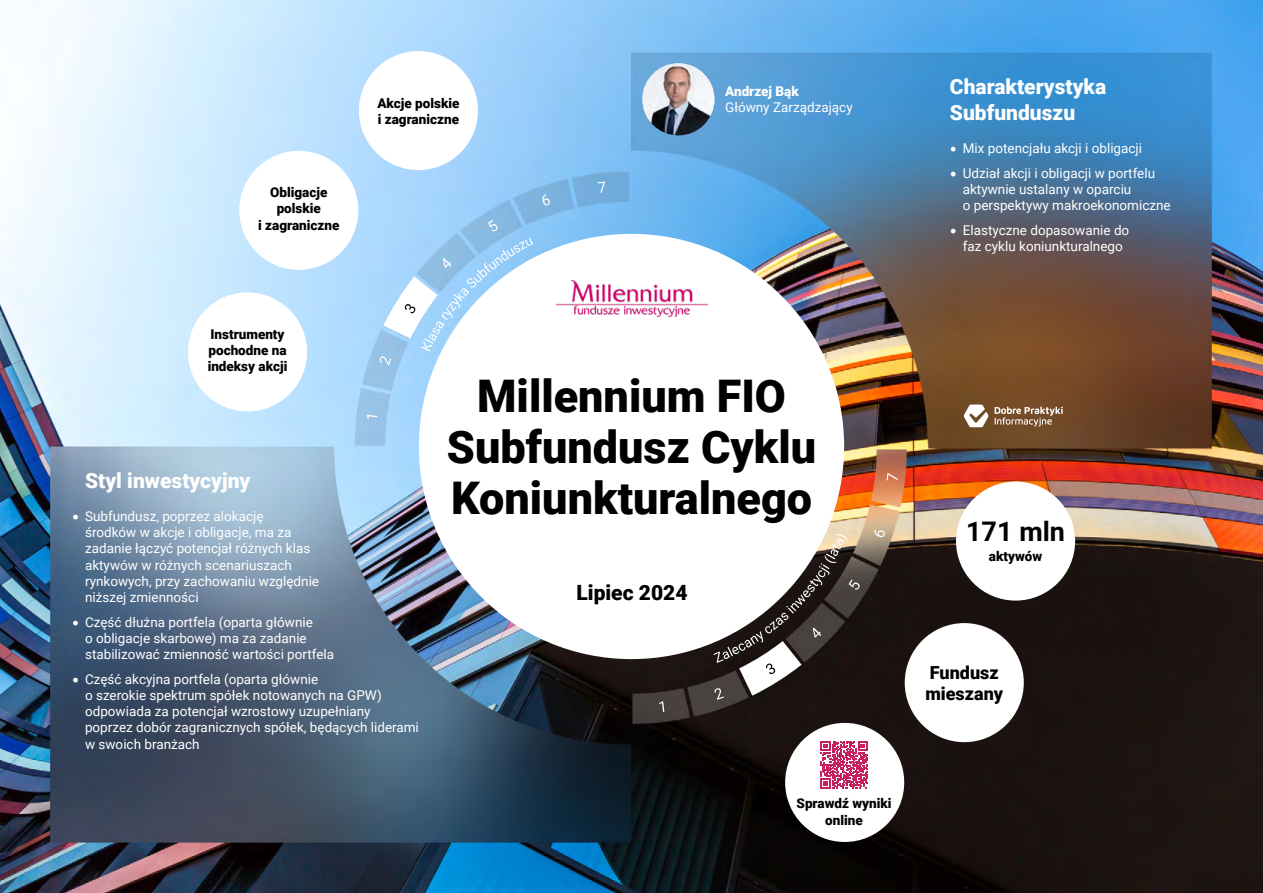
<style>
.page{position:relative;width:1263px;height:893px;background:#fff}
.page>*{position:absolute;margin:0;border:0;box-sizing:border-box;transform-origin:0 0}
.t1{font:900 45px/51px "Roboto";color:#000;text-align:center}
.t2{font:700 27px "Roboto";color:#000}
.t3{font:900 21px/25.2px "Roboto";color:#fff}
.t4{font:900 21px "Roboto";color:#000}
.t5{font:900 18px/21.6px "Roboto";color:#000}
.t6{font:13.5px/16.2px "Roboto";color:#fff}
.t7{font:900 13.5px/16.2px "Roboto";color:#000}
.t8{font:900 13.5px "Roboto";color:#fff}
.s1{font-family:"Minion Pro";font-size:18px}
</style>
<div class="page">
<img style="left:0;top:0;width:1263px;height:893px">
<div style="left:419px;top:234px;width:425px;height:425px;background:#fff;border-radius:50%"></div>
<div style="left:188px;top:292px;width:119px;height:119px;background:#fff;border-radius:50%"></div>
<div style="left:239px;top:151px;width:119px;height:119px;background:#fff;border-radius:50%"></div>
<div style="left:359px;top:51px;width:119px;height:119px;background:#fff;border-radius:50%"></div>
<div style="left:956px;top:481px;width:119px;height:120px;background:#fff;border-radius:50%"></div>
<div style="left:905px;top:623px;width:119px;height:119px;background:#fff;border-radius:50%"></div>
<div style="left:785px;top:723px;width:119px;height:119px;background:#fff;border-radius:50%"></div>
<svg style="left:820px;top:741px;width:48px;height:47px"></svg>
<svg style="left:367px;top:415px;width:10px;height:4px"></svg>
<svg style="left:488px;top:220px;width:10px;height:11px"></svg>
<svg style="left:542px;top:194px;width:8px;height:12px"></svg>
<svg style="left:598px;top:182px;width:7px;height:11px"></svg>
<svg style="left:659px;top:701px;width:5px;height:11px"></svg>
<svg style="left:713px;top:534px;width:147px;height:166px"></svg>
<svg style="left:874px;top:530px;width:11px;height:7px"></svg>
<svg style="left:886px;top:473px;width:11px;height:7px"></svg>
<img style="left:557px;top:280px;width:150px;height:36px">
<img style="left:642px;top:63px;width:72px;height:72px;border-radius:36px">
<svg style="left:964px;top:405px;width:24px;height:22px"></svg>
<svg style="left:994px;top:407px;width:69px;height:19px"></svg>
<svg style="left:379px;top:238px;width:154px;height:127px"></svg>
<p class="t7" style="left:258px;top:184px;width:83px;text-align:center">Obligacje polskie<br>i zagraniczne</p>
<p class="t7" style="left:377px;top:94px;width:84px">Akcje polskie i zagraniczne</p>
<p class="t7" style="left:208px;top:325px;width:81px">Instrumenty pochodne na indeksy akcji</p>
<p class="t8" style="left:725px;top:82px;width:75px">Andrzej Bąk</p>
<p class="t6" style="left:725px;top:99px;width:129px">Główny Zarządzający</p>
<h3 class="t3" style="left:85px;top:467px;width:167px">Styl inwestycyjny</h3>
<p class="t6" style="left:85px;top:508px;width:236px;text-indent:-13px"><span class="s1">•</span> Subfundusz, poprzez alokację<br>środków w akcje i obligacje, ma za zadanie łączyć potencjał różnych klas aktywów w różnych scenariuszach rynkowych, przy zachowaniu względnie niższej zmienności</p>
<p class="t6" style="left:85px;top:613px;width:251px;text-indent:-13px"><span class="s1">•</span> Część dłużna portfela (oparta głównie<br>o obligacje skarbowe) ma za zadanie stabilizować zmienność wartości portfela</p>
<p class="t6" style="left:85px;top:670px;width:335px;text-indent:-13px"><span class="s1">•</span> Część akcyjna portfela (oparta głównie<br>o szerokie spektrum spółek notowanych na GPW) odpowiada za potencjał wzrostowy uzupełniany poprzez dobór zagranicznych spółek, będących liderami w swoich branżach</p>
<h1 class="t1" style="left:447px;top:369px;width:371px">Millennium FIO<br>Subfundusz Cyklu<br>Koniunkturalnego</h1>
<h3 class="t4" style="left:576px;top:578px;width:112px">Lipiec 2024</h3>
<p class="t7" style="left:796px;top:795px;width:97px;text-align:center">Sprawdź wyniki online</p>
<h3 class="t3" style="left:950px;top:74px;width:158px">Charakterystyka<br>Subfunduszu</h3>
<p class="t6" style="left:950px;top:139px;width:194px"><span class="s1">•</span> Mix potencjału akcji i obligacji</p>
<p class="t6" style="left:963px;top:164px;width:209px;text-indent:-13px"><span class="s1">•</span> Udział akcji i obligacji w portfelu aktywnie ustalany w oparciu<br>o perspektywy makroekonomiczne</p>
<p class="t6" style="left:950px;top:221px;width:181px;text-align:center"><span class="s1">•</span> Elastyczne dopasowanie do faz cyklu koniunkturalnego</p>
<h2 class="t2" style="left:966px;top:512px;width:100px">171 mln</h2>
<p class="t7" style="left:989px;top:548px;width:55px">aktywów</p>
<h3 class="t5" style="left:925px;top:661px;width:79px">Fundusz mieszany</h3>
</div>
